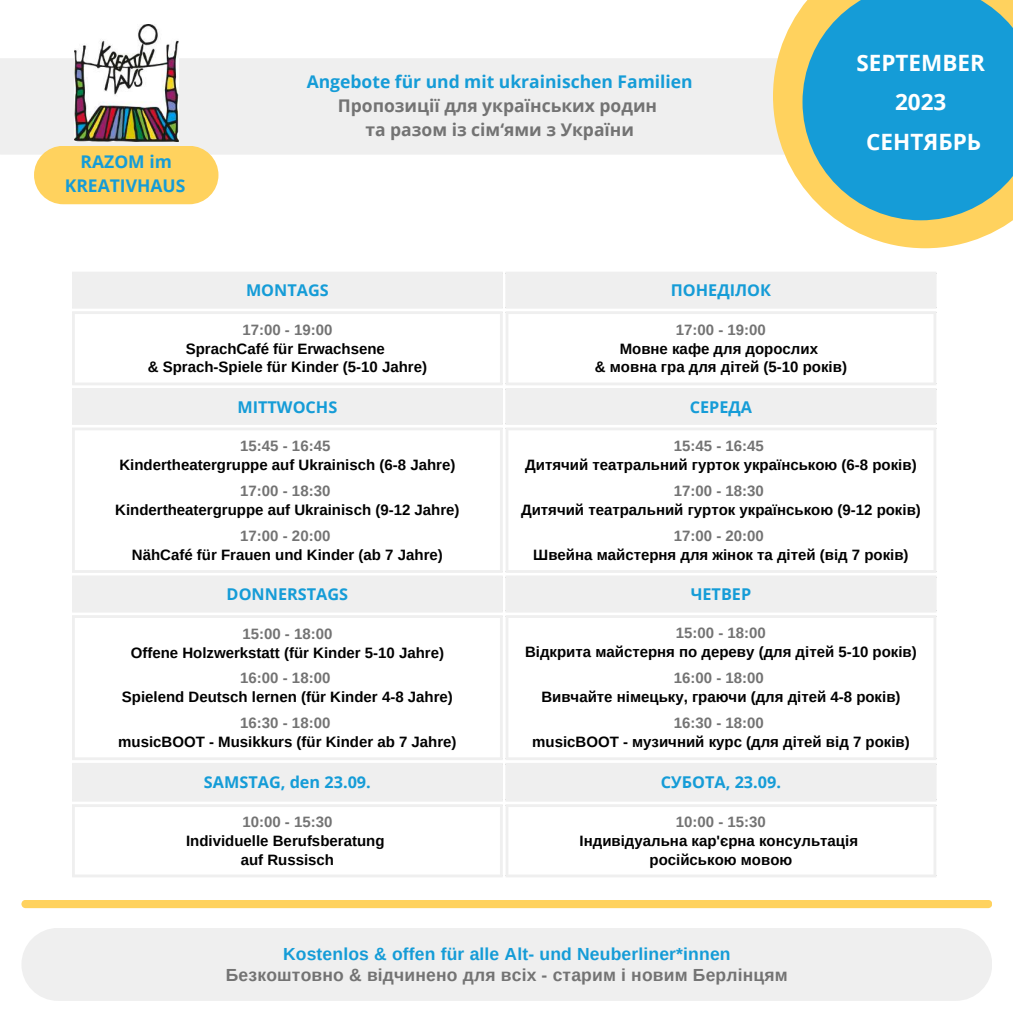
<style>
.page{position:relative;width:1013px;height:1013px;background:#fff}
.page>*{position:absolute;margin:0;border:0;box-sizing:border-box;transform-origin:0 0}
.t1{font:700 22.5px/39.6px "Open Sans";color:#fff;text-align:center}
.t2{font:700 17.5px/24.4px "Open Sans";color:#159cd7;text-align:center}
.t3{font:700 17.5px/24.4px "Open Sans";color:#737373;text-align:center}
.t4{font:700 17.5px "Arimo";letter-spacing:.01em;color:#737373}
.t5{font:700 17.5px "Arimo";letter-spacing:.01em;color:#159cd7}
.t6{font:700 16.25px "Open Sans";color:#159cd7}
.t7{font:700 15px/18.8px "Arimo";color:#000;text-align:center}
.t8{font:700 15px "Arimo";color:#737373}
</style>
<div class="page">
<div style="left:21px;top:927px;width:971px;height:73px;background:#efefef;border-radius:36px"></div>
<div style="left:0;top:58px;width:773px;height:97px;background:#efefef"></div>
<svg style="left:773px;top:7px;width:239px;height:241px;fill:#ffd25e"></svg>
<svg style="left:802px;top:0;width:210px;height:220px;background:#34a3c8"></svg>
<img style="left:74px;top:24px;width:104px;height:117px">
<div style="left:34px;top:146px;width:184px;height:58px;background:#ffd25e;border-radius:29px"></div>
<div style="left:21px;top:900px;width:971px;height:8px;background:#ffd25e"></div>
<svg style="left:72px;top:275px;width:864px;height:523px"></svg>
<hr style="left:72px;top:275px;width:3px;height:30px;background:#efefef">
<hr style="left:500px;top:275px;width:3px;height:30px;background:#efefef">
<hr style="left:72px;top:272px;width:431px;height:3px;background:#efefef">
<hr style="left:72px;top:305px;width:431px;height:3px;background:#efefef">
<hr style="left:505px;top:275px;width:3px;height:30px;background:#efefef">
<hr style="left:933px;top:275px;width:3px;height:30px;background:#efefef">
<hr style="left:505px;top:272px;width:431px;height:3px;background:#efefef">
<hr style="left:505px;top:305px;width:431px;height:3px;background:#efefef">
<hr style="left:72px;top:314px;width:3px;height:68px;background:#efefef">
<hr style="left:500px;top:314px;width:3px;height:68px;background:#efefef">
<hr style="left:72px;top:311px;width:431px;height:3px;background:#efefef">
<hr style="left:72px;top:382px;width:431px;height:3px;background:#efefef">
<hr style="left:505px;top:314px;width:3px;height:68px;background:#efefef">
<hr style="left:933px;top:314px;width:3px;height:68px;background:#efefef">
<hr style="left:505px;top:311px;width:431px;height:3px;background:#efefef">
<hr style="left:505px;top:382px;width:431px;height:3px;background:#efefef">
<hr style="left:72px;top:391px;width:3px;height:31px;background:#efefef">
<hr style="left:500px;top:391px;width:3px;height:31px;background:#efefef">
<hr style="left:72px;top:388px;width:431px;height:3px;background:#efefef">
<hr style="left:72px;top:422px;width:431px;height:3px;background:#efefef">
<hr style="left:505px;top:391px;width:3px;height:31px;background:#efefef">
<hr style="left:933px;top:391px;width:3px;height:31px;background:#efefef">
<hr style="left:505px;top:388px;width:431px;height:3px;background:#efefef">
<hr style="left:505px;top:422px;width:431px;height:3px;background:#efefef">
<hr style="left:72px;top:430px;width:3px;height:140px;background:#efefef">
<hr style="left:500px;top:430px;width:3px;height:140px;background:#efefef">
<hr style="left:72px;top:427px;width:431px;height:3px;background:#efefef">
<hr style="left:72px;top:570px;width:431px;height:3px;background:#efefef">
<hr style="left:505px;top:430px;width:3px;height:140px;background:#efefef">
<hr style="left:933px;top:430px;width:3px;height:140px;background:#efefef">
<hr style="left:505px;top:427px;width:431px;height:3px;background:#efefef">
<hr style="left:505px;top:570px;width:431px;height:3px;background:#efefef">
<hr style="left:72px;top:578px;width:3px;height:31px;background:#efefef">
<hr style="left:500px;top:578px;width:3px;height:31px;background:#efefef">
<hr style="left:72px;top:575px;width:431px;height:3px;background:#efefef">
<hr style="left:72px;top:609px;width:431px;height:3px;background:#efefef">
<hr style="left:505px;top:578px;width:3px;height:31px;background:#efefef">
<hr style="left:933px;top:578px;width:3px;height:31px;background:#efefef">
<hr style="left:505px;top:575px;width:431px;height:3px;background:#efefef">
<hr style="left:505px;top:609px;width:431px;height:3px;background:#efefef">
<hr style="left:72px;top:618px;width:3px;height:139px;background:#efefef">
<hr style="left:500px;top:618px;width:3px;height:139px;background:#efefef">
<hr style="left:72px;top:615px;width:431px;height:3px;background:#efefef">
<hr style="left:72px;top:757px;width:431px;height:3px;background:#efefef">
<hr style="left:505px;top:618px;width:3px;height:139px;background:#efefef">
<hr style="left:933px;top:618px;width:3px;height:139px;background:#efefef">
<hr style="left:505px;top:615px;width:431px;height:3px;background:#efefef">
<hr style="left:505px;top:757px;width:431px;height:3px;background:#efefef">
<hr style="left:72px;top:765px;width:3px;height:33px;background:#efefef">
<hr style="left:500px;top:765px;width:3px;height:33px;background:#efefef">
<hr style="left:72px;top:763px;width:431px;height:2px;background:#efefef">
<hr style="left:72px;top:798px;width:431px;height:3px;background:#efefef">
<hr style="left:505px;top:765px;width:3px;height:33px;background:#efefef">
<hr style="left:933px;top:765px;width:3px;height:33px;background:#efefef">
<hr style="left:505px;top:763px;width:431px;height:2px;background:#efefef">
<hr style="left:505px;top:798px;width:431px;height:3px;background:#efefef">
<hr style="left:72px;top:807px;width:3px;height:67px;background:#efefef">
<hr style="left:500px;top:807px;width:3px;height:67px;background:#efefef">
<hr style="left:72px;top:804px;width:431px;height:3px;background:#efefef">
<hr style="left:72px;top:874px;width:431px;height:3px;background:#efefef">
<hr style="left:505px;top:807px;width:3px;height:67px;background:#efefef">
<hr style="left:933px;top:807px;width:3px;height:67px;background:#efefef">
<hr style="left:505px;top:804px;width:431px;height:3px;background:#efefef">
<hr style="left:505px;top:874px;width:431px;height:3px;background:#efefef">
<p class="t2" style="left:65px;top:148px;width:122px">RAZOM im<br>KREATIVHAUS</p>
<p class="t2" style="left:307px;top:69px;width:387px">Angebote für und mit ukrainischen Familien</p>
<p class="t3" style="left:338px;top:93px;width:321px">Пропозиції для українських родин та разом із сім‘ями з України</p>
<h1 class="t1" style="left:856px;top:42px;width:130px">SEPTEMBER<br>2023<br>СЕНТЯБРЬ</h1>
<p class="t6" style="left:246px;top:279px;width:84px">MONTAGS</p>
<p class="t6" style="left:670px;top:279px;width:102px">ПОНЕДІЛОК</p>
<p class="t8" style="left:242px;top:321px;width:92px">17:00 - 19:00</p>
<p class="t7" style="left:148px;top:339px;width:281px">SprachCafé für Erwachsene<br>&amp; Sprach-Spiele für Kinder (5-10 Jahre)</p>
<p class="t8" style="left:676px;top:321px;width:92px">17:00 - 19:00</p>
<p class="t7" style="left:595px;top:339px;width:254px">Мовне кафе для дорослих<br>&amp; мовна гра для дітей (5-10 років)</p>
<p class="t6" style="left:237px;top:395px;width:101px">MITTWOCHS</p>
<p class="t6" style="left:689px;top:395px;width:64px">СЕРЕДА</p>
<p class="t8" style="left:240px;top:437px;width:92px">15:45 - 16:45</p>
<p class="t7" style="left:119px;top:455px;width:337px">Kindertheatergruppe auf Ukrainisch (6-8 Jahre)</p>
<p class="t8" style="left:240px;top:482px;width:92px">17:00 - 18:30</p>
<p class="t7" style="left:115px;top:500px;width:346px">Kindertheatergruppe auf Ukrainisch (9-12 Jahre)</p>
<p class="t8" style="left:240px;top:527px;width:92px">17:00 - 20:00</p>
<p class="t7" style="left:132px;top:545px;width:312px">NähCafé für Frauen und Kinder (ab 7 Jahre)</p>
<p class="t8" style="left:674px;top:437px;width:92px">15:45 - 16:45</p>
<p class="t7" style="left:525px;top:455px;width:393px">Дитячий театральний гурток українською (6-8 років)</p>
<p class="t8" style="left:674px;top:482px;width:92px">17:00 - 18:30</p>
<p class="t7" style="left:521px;top:500px;width:401px">Дитячий театральний гурток українською (9-12 років)</p>
<p class="t8" style="left:674px;top:527px;width:92px">17:00 - 20:00</p>
<p class="t7" style="left:533px;top:545px;width:377px">Швейна майстерня для жінок та дітей (від 7 років)</p>
<p class="t6" style="left:227px;top:582px;width:123px">DONNERSTAGS</p>
<p class="t6" style="left:690px;top:582px;width:62px">ЧЕТВЕР</p>
<p class="t8" style="left:242px;top:625px;width:92px">15:00 - 18:00</p>
<p class="t7" style="left:131px;top:643px;width:315px">Offene Holzwerkstatt (für Kinder 5-10 Jahre)</p>
<p class="t8" style="left:240px;top:669px;width:92px">16:00 - 18:00</p>
<p class="t7" style="left:122px;top:687px;width:332px">Spielend Deutsch lernen (für Kinder 4-8 Jahre)</p>
<p class="t8" style="left:240px;top:714px;width:92px">16:30 - 18:00</p>
<p class="t7" style="left:118px;top:732px;width:340px">musicBOOT - Musikkurs (für Kinder ab 7 Jahre)</p>
<p class="t8" style="left:676px;top:624px;width:92px">15:00 - 18:00</p>
<p class="t7" style="left:525px;top:642px;width:393px">Відкрита майстерня по дереву (для дітей 5-10 років)</p>
<p class="t8" style="left:674px;top:669px;width:92px">16:00 - 18:00</p>
<p class="t7" style="left:541px;top:687px;width:361px">Вивчайте німецьку, граючи (для дітей 4-8 років)</p>
<p class="t8" style="left:674px;top:714px;width:92px">16:30 - 18:00</p>
<p class="t7" style="left:532px;top:732px;width:379px">musicBOOT - музичний курс (для дітей від 7 років)</p>
<p class="t6" style="left:204px;top:770px;width:168px">SAMSTAG, den 23.09.</p>
<p class="t6" style="left:661px;top:770px;width:122px">СУБОТA, 23.09.</p>
<p class="t8" style="left:242px;top:813px;width:92px">10:00 - 15:30</p>
<p class="t7" style="left:186px;top:831px;width:200px">Individuelle Berufsberatung auf Russisch</p>
<p class="t8" style="left:676px;top:813px;width:92px">10:00 - 15:30</p>
<p class="t7" style="left:579px;top:831px;width:280px">Індивідуальна кар'єрна консультація російською мовою</p>
<p class="t5" style="left:283px;top:944px;width:449px">Kostenlos &amp; offen für alle Alt- und Neuberliner*innen</p>
<p class="t4" style="left:226px;top:965px;width:563px">Безкоштовнo &amp; відчинено для всіх - старим і новим Берлінцям</p>
</div>
